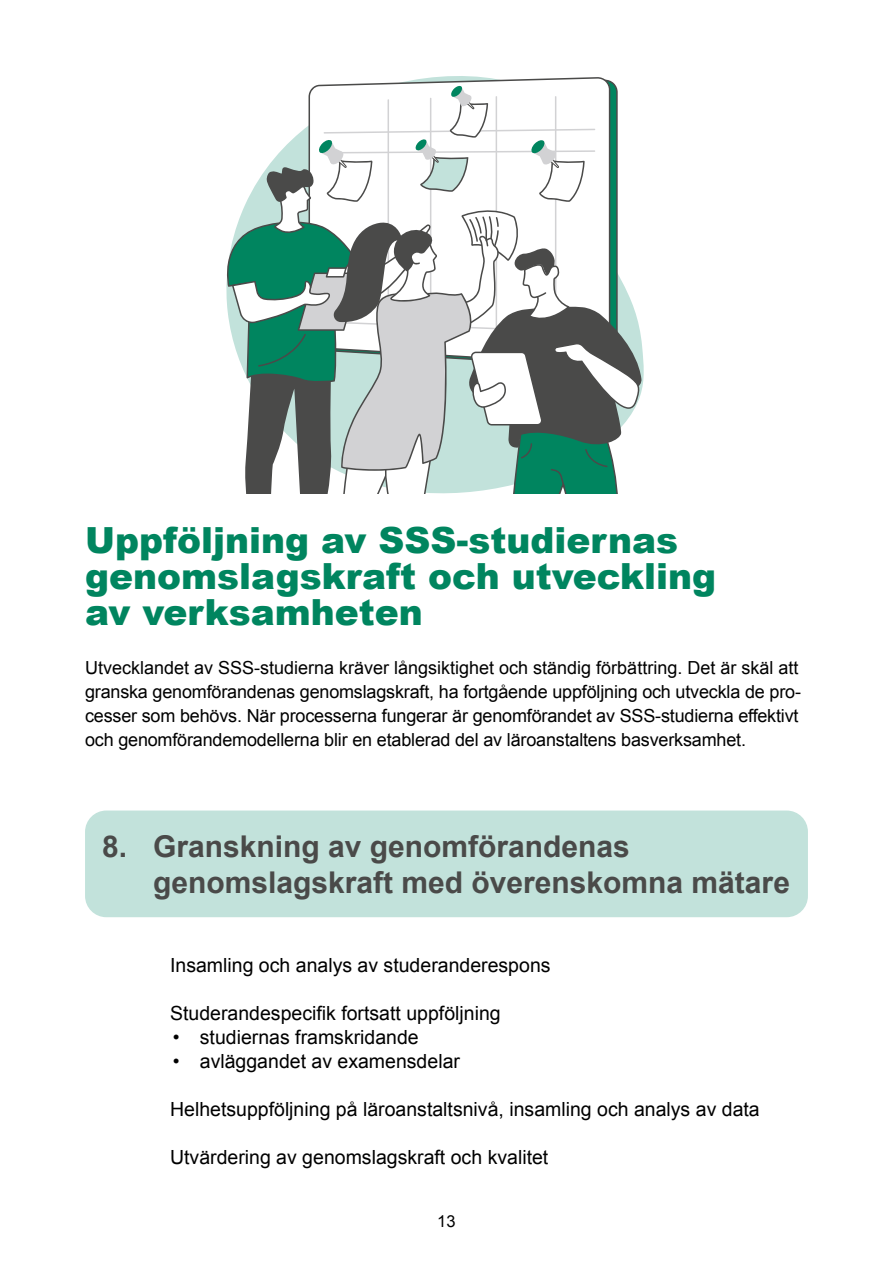
<style>
.page{position:relative;width:893px;height:1263px;background:#fff}
.page>*{position:absolute;margin:0;border:0;box-sizing:border-box;transform-origin:0 0}
.Heading_2{font:900 36px/36px "Arial";color:#00855f}
.Heading_1{font:700 30px/36px "Arial";color:#4a4a49}
.List_Paragraph{font:19.5px "Arial";color:#000}
.paragraph{font:18px/24px "Arial";letter-spacing:-.01em;color:#000}
.t1{font:16.5px "Arial";color:#000}
</style>
<div class="page">
<div style="left:85px;top:810px;width:723px;height:107px;background:#c2e2db;border-radius:21px"></div>
<svg style="left:318px;top:77px;width:292px;height:8px"></svg>
<svg style="left:227px;top:85px;width:415px;height:408px"></svg>
<p class="Heading_2" style="left:85px;top:521px;width:633px">Uppföljning av SSS-studiernas genomslagskraft och utveckling av verksamheten</p>
<p class="paragraph" style="left:85px;top:655px;width:717px">Utvecklandet av SSS-studierna kräver långsiktighet och ständig förbättring. Det är skäl att granska genomförandenas genomslagskraft, ha fortgående uppföljning och utveckla de pro&shy;cesser som behövs. När processerna fungerar är genomförandet av SSS-studierna effektivt och genomförandemodellerna blir en etablerad del av läroanstaltens basverksamhet.</p>
<p class="Heading_1" style="left:153px;top:829px;width:638px;text-indent:-51px">8. Granskning av genomförandenas genomslagskraft med överenskomna mätare</p>
<p class="List_Paragraph" style="left:170px;top:952px;width:382px">Insamling och analys av studeranderespons</p>
<p class="List_Paragraph" style="left:170px;top:1000px;width:332px">Studerandespecifik fortsatt uppföljning</p>
<p class="List_Paragraph" style="left:173px;top:1024px;width:247px">• studiernas framskridande</p>
<p class="List_Paragraph" style="left:173px;top:1048px;width:289px">• avläggandet av examensdelar</p>
<p class="List_Paragraph" style="left:170px;top:1096px;width:591px">Helhetsuppföljning på läroanstaltsnivå, insamling och analys av data</p>
<p class="List_Paragraph" style="left:170px;top:1144px;width:380px">Utvärdering av genomslagskraft och kvalitet</p>
<p class="t1" style="left:437px;top:1210px;width:20px">13</p>
</div>
